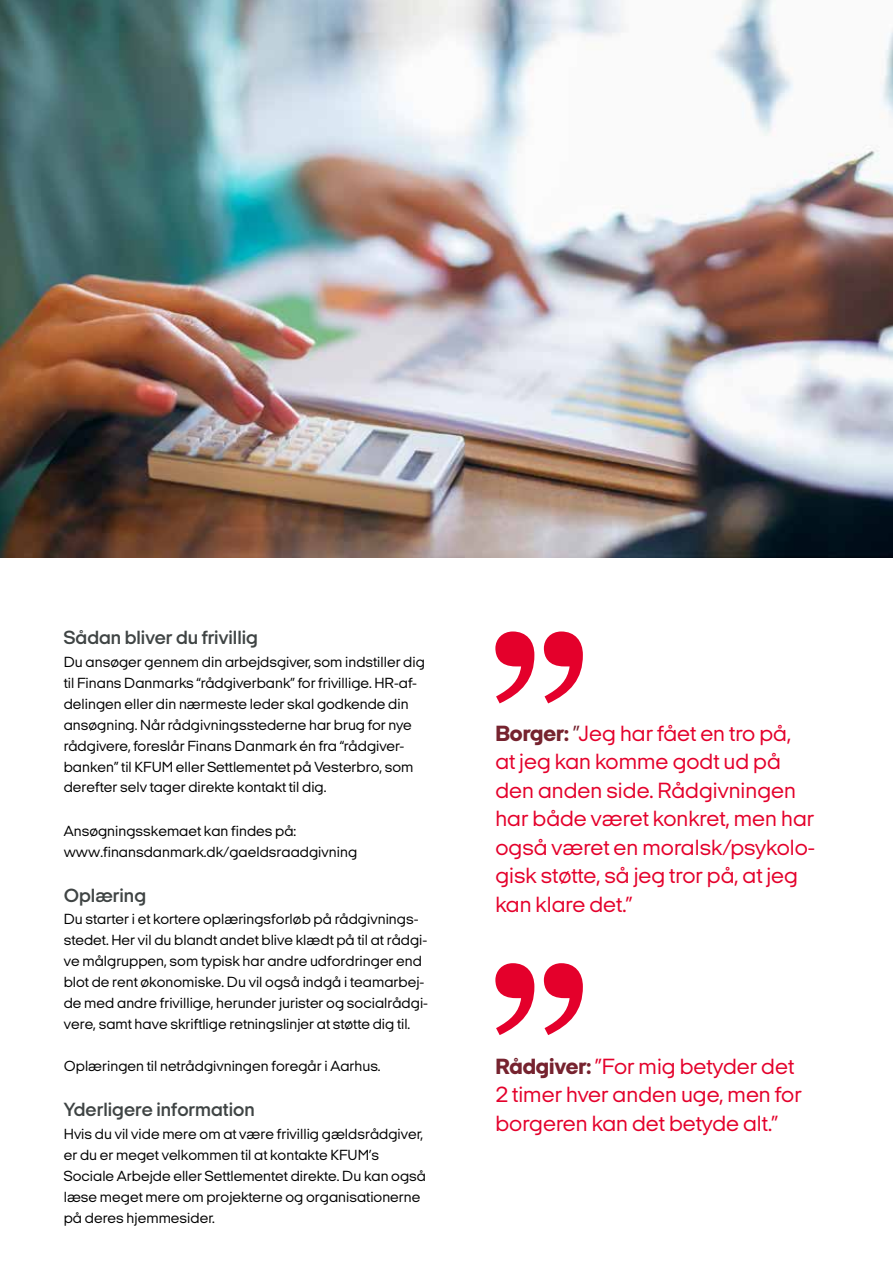
<style>
.page{position:relative;width:893px;height:1263px;background:#fff}
.page>*{position:absolute;margin:0;border:0;box-sizing:border-box;transform-origin:0 0}
.t1{font:22.5px/28.5px "Italian Plate No 2 Expanded";color:#e4002b}
.t2{font:600 19.5px "Italian Plate No 2 Expanded";color:#3f4444}
.t3{font:15px/21px "Italian Plate No 2 Expanded";color:#000}
.s1{font-weight:800;color:#76232f}
.s2{color:#76232f}
</style>
<div class="page">
<img style="left:0;top:0;width:893px;height:557px">
<svg style="left:495px;top:631px;width:88px;height:72px"></svg>
<svg style="left:495px;top:963px;width:88px;height:72px"></svg>
<h2 class="t2" style="left:64px;top:627px;width:196px">Sådan bliver du frivillig</h2>
<p class="t3" style="left:64px;top:651px;width:363px">Du ansøger gennem din arbejdsgiver, som indstiller dig til Finans Danmarks “rådgiverbank” for frivillige. HR-af&shy;delingen eller din nærmeste leder skal godkende din ansøgning. Når rådgivningsstederne har brug for nye rådgivere, foreslår Finans Danmark én fra “rådgiver&shy;banken” til KFUM eller Settlementet på Vesterbro, som derefter selv tager direkte kontakt til dig.</p>
<p class="t3" style="left:64px;top:820px;width:295px">Ansøgningsskemaet kan findes på: www.finansdanmark.dk/gaeldsraadgivning</p>
<h2 class="t2" style="left:64px;top:885px;width:84px">Oplæring</h2>
<p class="t3" style="left:64px;top:909px;width:366px">Du starter i et kortere oplæringsforløb på rådgivnings&shy;stedet. Her vil du blandt andet blive klædt på til at rådgi&shy;ve målgruppen, som typisk har andre udfordringer end blot de rent økonomiske. Du vil også indgå i teamarbej&shy;de med andre frivillige, herunder jurister og socialrådgi&shy;vere, samt have skriftlige retningslinjer at støtte dig til.</p>
<p class="t3" style="left:64px;top:1056px;width:318px">Oplæringen til netrådgivningen foregår i Aarhus.</p>
<h2 class="t2" style="left:64px;top:1099px;width:193px">Yderligere information</h2>
<p class="t3" style="left:64px;top:1123px;width:364px">Hvis du vil vide mere om at være frivillig gældsrådgiver, er du er meget velkommen til at kontakte KFUM’s Sociale Arbejde eller Settlementet direkte. Du kan også læse meget mere om projekterne og organisationerne på deres hjemmesider.</p>
<h1 class="t1" style="left:495px;top:719px;width:321px"><span class="s1">Borger:</span> <span class="s2">”</span>Jeg har fået en tro på, at jeg kan komme godt ud på den anden side. Rådgivningen har både været konkret, men har også været en moralsk/psykolo&shy;gisk støtte, så jeg tror på, at jeg kan klare det.”</h1>
<h1 class="t1" style="left:495px;top:1052px;width:308px"><span class="s1">Rådgiver:</span> ”For mig betyder det<br>2 timer hver anden uge, men for borgeren kan det betyde alt.”</h1>
</div>
